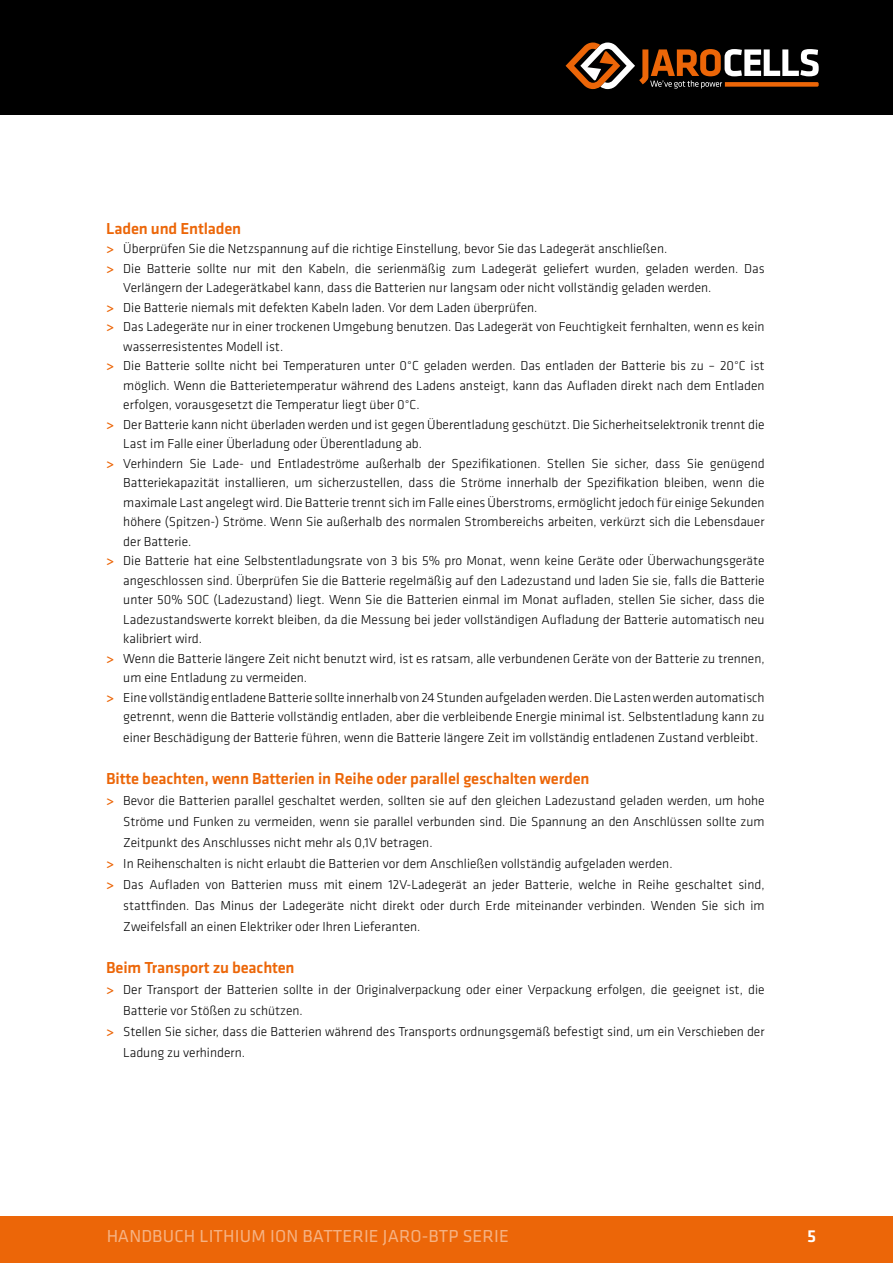
<style>
.page{position:relative;width:893px;height:1263px;background:#fff}
.page>*{position:absolute;margin:0;border:0;box-sizing:border-box;transform-origin:0 0}
.t1{font:18px "Klavika";letter-spacing:.01em;color:#fff}
.t2{font:500 18px "Klavika";color:#fff}
.t3{font:500 16.5px "Klavika";letter-spacing:-.01em;color:#ec6608}
.t4{font:300 13.5px "Klavika";color:#000}
.s1{font-weight:500;color:#ec6608}
</style>
<div class="page">
<div style="left:0;top:0;width:893px;height:115px;background:#000"></div>
<div style="left:0;top:1216px;width:893px;height:47px;background:#ec6608"></div>
<svg style="left:566px;top:43px;width:253px;height:46px"></svg>
<p class="t3" style="left:106px;top:219px;width:136px">Laden und Entladen</p>
<p class="t4" style="left:106px;top:241px;width:563px"><span class="s1">&gt;</span> Überprüfen Sie die Netzspannung auf die richtige Einstellung, bevor Sie das Ladegerät anschließen.</p>
<p class="t4" style="left:106px;top:261px;width:660px"><span class="s1">&gt;</span> Die Batterie sollte nur mit den Kabeln, die serienmäßig zum Ladegerät geliefert wurden, geladen werden. Das</p>
<p class="t4" style="left:123px;top:280px;width:590px">Verlängern der Ladegerätkabel kann, dass die Batterien nur langsam oder nicht vollständig geladen werden.</p>
<p class="t4" style="left:106px;top:300px;width:433px"><span class="s1">&gt;</span> Die Batterie niemals mit defekten Kabeln laden. Vor dem Laden überprüfen.</p>
<p class="t4" style="left:106px;top:319px;width:660px"><span class="s1">&gt;</span> Das Ladegeräte nur in einer trockenen Umgebung benutzen. Das Ladegerät von Feuchtigkeit fernhalten, wenn es kein</p>
<p class="t4" style="left:123px;top:339px;width:162px">wasserresistentes Modell ist.</p>
<p class="t4" style="left:106px;top:358px;width:660px"><span class="s1">&gt;</span> Die Batterie sollte nicht bei Temperaturen unter 0°C geladen werden. Das entladen der Batterie bis zu – 20°C ist</p>
<p class="t4" style="left:123px;top:378px;width:643px">möglich. Wenn die Batterietemperatur während des Ladens ansteigt, kann das Aufladen direkt nach dem Entladen</p>
<p class="t4" style="left:123px;top:397px;width:298px">erfolgen, vorausgesetzt die Temperatur liegt über 0°C.</p>
<p class="t4" style="left:106px;top:417px;width:660px"><span class="s1">&gt;</span> Der Batterie kann nicht überladen werden und ist gegen Überentladung geschützt. Die Sicherheitselektronik trennt die</p>
<p class="t4" style="left:123px;top:436px;width:300px">Last im Falle einer Überladung oder Überentladung ab.</p>
<p class="t4" style="left:106px;top:456px;width:660px"><span class="s1">&gt;</span> Verhindern Sie Lade- und Entladeströme außerhalb der Spezifikationen. Stellen Sie sicher, dass Sie genügend</p>
<p class="t4" style="left:123px;top:475px;width:643px">Batteriekapazität installieren, um sicherzustellen, dass die Ströme innerhalb der Spezifikation bleiben, wenn die</p>
<p class="t4" style="left:123px;top:495px;width:643px">maximale Last angelegt wird. Die Batterie trennt sich im Falle eines Überstroms, ermöglicht jedoch für einige Sekunden</p>
<p class="t4" style="left:123px;top:514px;width:643px">höhere (Spitzen-) Ströme. Wenn Sie außerhalb des normalen Strombereichs arbeiten, verkürzt sich die Lebensdauer</p>
<p class="t4" style="left:123px;top:534px;width:70px">der Batterie.</p>
<p class="t4" style="left:106px;top:553px;width:660px"><span class="s1">&gt;</span> Die Batterie hat eine Selbstentladungsrate von 3 bis 5% pro Monat, wenn keine Geräte oder Überwachungsgeräte</p>
<p class="t4" style="left:123px;top:573px;width:643px">angeschlossen sind. Überprüfen Sie die Batterie regelmäßig auf den Ladezustand und laden Sie sie, falls die Batterie</p>
<p class="t4" style="left:123px;top:592px;width:643px">unter 50% SOC (Ladezustand) liegt. Wenn Sie die Batterien einmal im Monat aufladen, stellen Sie sicher, dass die</p>
<p class="t4" style="left:123px;top:612px;width:643px">Ladezustandswerte korrekt bleiben, da die Messung bei jeder vollständigen Aufladung der Batterie automatisch neu</p>
<p class="t4" style="left:123px;top:631px;width:80px">kalibriert wird.</p>
<p class="t4" style="left:106px;top:651px;width:660px"><span class="s1">&gt;</span> Wenn die Batterie längere Zeit nicht benutzt wird, ist es ratsam, alle verbundenen Geräte von der Batterie zu trennen,</p>
<p class="t4" style="left:123px;top:670px;width:185px">um eine Entladung zu vermeiden.</p>
<p class="t4" style="left:106px;top:690px;width:660px"><span class="s1">&gt;</span> Eine vollständig entladene Batterie sollte innerhalb von 24 Stunden aufgeladen werden. Die Lasten werden automatisch</p>
<p class="t4" style="left:123px;top:709px;width:643px">getrennt, wenn die Batterie vollständig entladen, aber die verbleibende Energie minimal ist. Selbstentladung kann zu</p>
<p class="t4" style="left:123px;top:730px;width:637px">einer Beschädigung der Batterie führen, wenn die Batterie längere Zeit im vollständig entladenen Zustand verbleibt.</p>
<p class="t3" style="left:106px;top:770px;width:485px">Bitte beachten, wenn Batterien in Reihe oder parallel geschalten werden</p>
<p class="t4" style="left:106px;top:793px;width:660px"><span class="s1">&gt;</span> Bevor die Batterien parallel geschaltet werden, sollten sie auf den gleichen Ladezustand geladen werden, um hohe</p>
<p class="t4" style="left:123px;top:814px;width:643px">Ströme und Funken zu vermeiden, wenn sie parallel verbunden sind. Die Spannung an den Anschlüssen sollte zum</p>
<p class="t4" style="left:123px;top:835px;width:311px">Zeitpunkt des Anschlusses nicht mehr als 0,1V betragen.</p>
<p class="t4" style="left:106px;top:856px;width:568px"><span class="s1">&gt;</span> In Reihenschalten is nicht erlaubt die Batterien vor dem Anschließen vollständig aufgeladen werden.</p>
<p class="t4" style="left:106px;top:877px;width:660px"><span class="s1">&gt;</span> Das Aufladen von Batterien muss mit einem 12V-Ladegerät an jeder Batterie, welche in Reihe geschaltet sind,</p>
<p class="t4" style="left:123px;top:898px;width:643px">stattfinden. Das Minus der Ladegeräte nicht direkt oder durch Erde miteinander verbinden. Wenden Sie sich im</p>
<p class="t4" style="left:123px;top:919px;width:299px">Zweifelsfall an einen Elektriker oder Ihren Lieferanten.</p>
<p class="t3" style="left:106px;top:959px;width:190px">Beim Transport zu beachten</p>
<p class="t4" style="left:106px;top:982px;width:660px"><span class="s1">&gt;</span> Der Transport der Batterien sollte in der Originalverpackung oder einer Verpackung erfolgen, die geeignet ist, die</p>
<p class="t4" style="left:123px;top:1003px;width:181px">Batterie vor Stößen zu schützen.</p>
<p class="t4" style="left:106px;top:1024px;width:660px"><span class="s1">&gt;</span> Stellen Sie sicher, dass die Batterien während des Transports ordnungsgemäß befestigt sind, um ein Verschieben der</p>
<p class="t4" style="left:123px;top:1045px;width:123px">Ladung zu verhindern.</p>
<h1 class="t1" style="left:106px;top:1227px;width:404px">HANDBUCH LITHIUM ION BATTERIE JARO-BTP SERIE</h1>
<h1 class="t2" style="left:807px;top:1227px;width:11px">5</h1>
</div>
